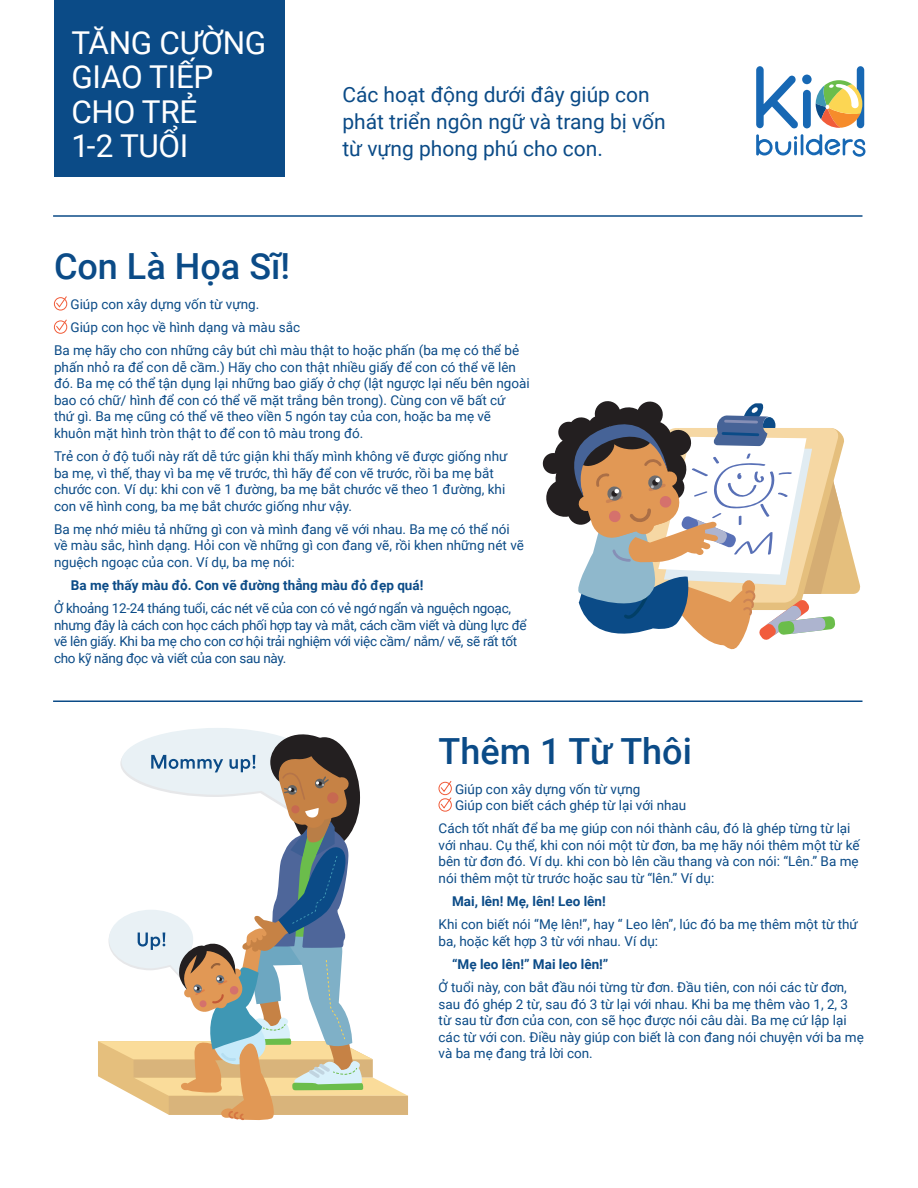
<style>
.page{position:relative;width:918px;height:1188px;background:#fff}
.page>*{position:absolute;margin:0;border:0;box-sizing:border-box;transform-origin:0 0}
.t1{font:300 51px "Roboto";letter-spacing:-.02em;color:#fff}
.t2{font:900 50.25px "Roboto";color:#fff}
.Activity_Name{font:500 36px "Roboto";color:#0b4b87}
.t3{font:31.5px/34.5px "Roboto";letter-spacing:-.01em;color:#fff}
.Page_Description{font:21px/27px "Roboto";color:#0b4b87}
.Body_Text{font:13.5px/16.5px "Roboto";color:#0b4b87}
.Body_Text-2{font:13.5px/16.5px "Roboto";letter-spacing:-.02em;color:#0b4b87}
.Bold_Text{font:700 13.5px "Roboto";color:#0b4b87}
</style>
<div class="page">
<div style="left:54px;top:297px;width:13px;height:13px;border:1px solid #f15c3a;border-radius:50%"></div>
<svg style="left:55px;top:296px;width:13px;height:12px"></svg>
<div style="left:54px;top:321px;width:13px;height:13px;border:1px solid #f15c3a;border-radius:50%"></div>
<svg style="left:55px;top:319px;width:13px;height:12px"></svg>
<div style="left:439px;top:782px;width:13px;height:13px;border:1px solid #f15c3a;border-radius:50%"></div>
<div style="left:439px;top:798px;width:13px;height:14px;border:1px solid #f15c3a;border-radius:50%"></div>
<svg style="left:440px;top:781px;width:12px;height:28px"></svg>
<div style="left:802px;top:75px;width:10px;height:9px;background:#1768b4;border-radius:50%"></div>
<hr style="left:801px;top:134px;width:2px;height:21px;background:#1768b4">
<svg style="left:806px;top:134px;width:59px;height:23px"></svg>
<div style="left:803px;top:90px;width:8px;height:38px;background:#1768b4;border-radius:4px"></div>
<svg style="left:756px;top:66px;width:42px;height:90px"></svg>
<div style="left:857px;top:66px;width:7px;height:62px;background:#1768b4;border-radius:4px"></div>
<svg style="left:816px;top:80px;width:46px;height:48px"></svg>
<hr style="left:53px;top:700px;width:809px;height:2px;background:#0b4b87">
<hr style="left:53px;top:215px;width:809px;height:2px;background:#0b4b87">
<svg style="left:542px;top:401px;width:319px;height:249px"></svg>
<svg style="left:98px;top:728px;width:310px;height:393px"></svg>
<div style="left:54px;top:0;width:231px;height:177px;background:#0b4b87"></div>
<p class="t3" style="left:71px;top:24px;width:196px">TĂNG CƯỜNG<br>GIAO TIẾP<br>CHO TRẺ<br>1-2 TUỔI</p>
<h1 class="t1" style="left:78px;top:22px;width:123px">1Year</h1>
<h2 class="t2" style="left:92px;top:68px;width:116px">Word</h2>
<p class="Page_Description" style="left:342px;top:80px;width:325px">Các hoạt động dưới đây giúp con phát triển ngôn ngữ và trang bị vốn từ vựng phong phú cho con.</p>
<p class="Activity_Name" style="left:54px;top:241px;width:238px">Con Là Họa Sĩ!</p>
<p class="Body_Text" style="left:71px;top:295px;width:190px">Giúp con xây dựng vốn từ vựng.</p>
<p class="Body_Text" style="left:71px;top:319px;width:231px">Giúp con học về hình dạng và màu sắc</p>
<p class="Body_Text" style="left:54px;top:342px;width:477px">Ba mẹ hãy cho con những cây bút chì màu thật to hoặc phấn (ba mẹ có thể bẻ phấn nhỏ ra để con dễ cầm.) Hãy cho con thật nhiều giấy để con có thể vẽ lên đó. Ba mẹ có thể tận dụng lại những bao giấy ở chợ (lật ngược lại nếu bên ngoài bao có chữ/ hình để con có thể vẽ mặt trắng bên trong). Cùng con vẽ bất cứ<br>thứ gì. Ba mẹ cũng có thể vẽ theo viền 5 ngón tay của con, hoặc ba mẹ vẽ khuôn mặt hình tròn thật to để con tô màu trong đó.</p>
<p class="Body_Text" style="left:54px;top:448px;width:455px">Trẻ con ở độ tuổi này rất dễ tức giận khi thấy mình không vẽ được giống như ba mẹ, vì thế, thay vì ba mẹ vẽ trước, thì hãy để con vẽ trước, rồi ba mẹ bắt chước con. Ví dụ: khi con vẽ 1 đường, ba mẹ bắt chước vẽ theo 1 đường, khi con vẽ hình cong, ba mẹ bắt chước giống như vậy.</p>
<p class="Body_Text" style="left:54px;top:520px;width:471px">Ba mẹ nhớ miêu tả những gì con và mình đang vẽ với nhau. Ba mẹ có thể nói về màu sắc, hình dạng. Hỏi con về những gì con đang vẽ, rồi khen những nét vẽ nguệch ngoạc của con. Ví dụ, ba mẹ nói:</p>
<p class="Bold_Text" style="left:71px;top:576px;width:354px">Ba mẹ thấy màu đỏ. Con vẽ đường thẳng màu đỏ đẹp quá!</p>
<p class="Body_Text-2" style="left:54px;top:600px;width:474px">Ở khoảng 12-24 tháng tuổi, các nét vẽ của con có vẻ ngớ ngẩn và nguệch ngoạc, nhưng đây là cách con học cách phối hợp tay và mắt, cách cầm viết và dùng lực để vẽ lên giấy. Khi ba mẹ cho con cơ hội trải nghiệm với việc cầm/ nắm/ vẽ, sẽ rất tốt cho kỹ năng đọc và viết của con sau này.</p>
<p class="Activity_Name" style="left:439px;top:726px;width:255px">Thêm 1 Từ Thôi</p>
<p class="Body_Text" style="left:455px;top:780px;width:233px">Giúp con xây dựng vốn từ vựng<br>Giúp con biết cách ghép từ lại với nhau</p>
<p class="Body_Text" style="left:439px;top:820px;width:422px">Cách tốt nhất để ba mẹ giúp con nói thành câu, đó là ghép từng từ lại với nhau. Cụ thể, khi con nói một từ đơn, ba mẹ hãy nói thêm một từ kế bên từ đơn đó. Ví dụ. khi con bò lên cầu thang và con nói: “Lên.” Ba mẹ nói thêm một từ trước hoặc sau từ “lên.” Ví dụ:</p>
<p class="Bold_Text" style="left:452px;top:892px;width:155px">Mai, lên! Mẹ, lên! Leo lên!</p>
<p class="Body_Text" style="left:439px;top:916px;width:421px">Khi con biết nói “Mẹ lên!”, hay “ Leo lên”, lúc đó ba mẹ thêm một từ thứ ba, hoặc kết hợp 3 từ với nhau. Ví dụ:</p>
<p class="Bold_Text" style="left:452px;top:955px;width:158px">“Mẹ leo lên!” Mai leo lên!”</p>
<p class="Body_Text" style="left:439px;top:979px;width:427px">Ở tuổi này, con bắt đầu nói từng từ đơn. Đầu tiên, con nói các từ đơn, sau đó ghép 2 từ, sau đó 3 từ lại với nhau. Khi ba mẹ thêm vào 1, 2, 3 từ sau từ đơn của con, con sẽ học được nói câu dài. Ba mẹ cứ lập lại các từ với con. Điều này giúp con biết là con đang nói chuyện với ba mẹ và ba mẹ đang trả lời con.</p>
</div>
